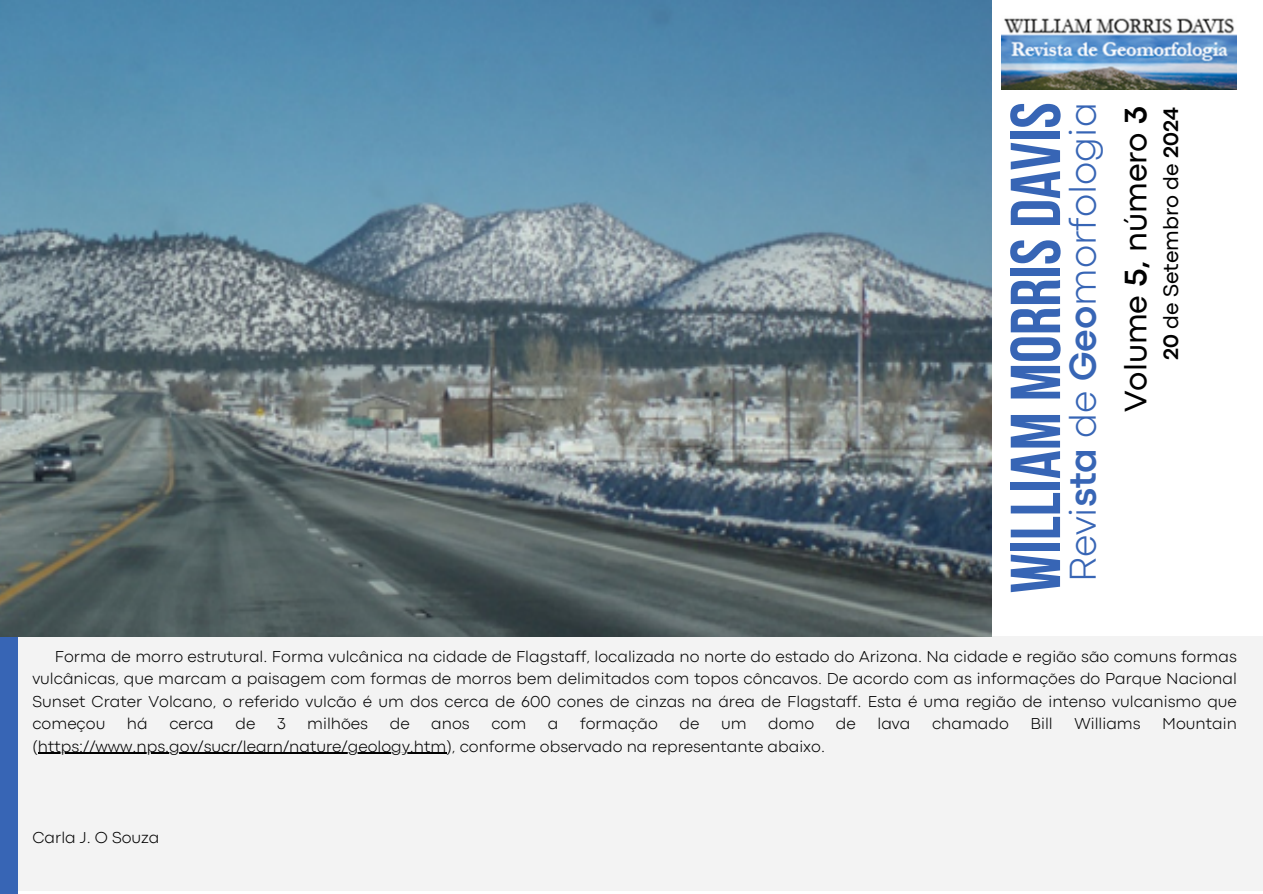
<style>
.page{position:relative;width:1263px;height:894px;background:#fff}
.page>*{position:absolute;margin:0;border:0;box-sizing:border-box;transform-origin:0 0}
.t1{font:700 70.5px "Bebas Neue";color:#3765b5}
.t2{font:300 39px "Codec Pro";color:#3765b5}
.t3{font:32.4px "Codec Pro";color:#000}
.t4{font:21.75px "Codec Pro";color:#000}
.t5{font:300 16.5px/22.5px "Codec Pro";color:#000;text-align:justify}
.s1{font-weight:700}
</style>
<div class="page">
<div style="left:0;top:636px;width:1263px;height:254px;background:#f3f3f3"></div>
<img style="left:1002px;top:18px;width:235px;height:71px">
<div style="left:0;top:636px;width:18px;height:257px;background:#3765b5"></div>
<img style="left:0;top:0;width:992px;height:636px">
<hr style="left:38px;top:752px;width:408px;height:1px;background:#000">
<h1 class="t1" style="left:1007px;top:593px;width:492px;rotate:-90deg">WilliamMorrisDavis</h1>
<h2 class="t2" style="left:1069px;top:582px;width:481px;rotate:-90deg">Revi<span class="s1">sta</span> de <span class="s1">Geo</span>morfologia</h2>
<h4 class="t3" style="left:1124px;top:412px;width:307px;rotate:-90deg">Volume <span class="s1">5,</span> número <span class="s1">3</span></h4>
<h3 class="t4" style="left:1163px;top:360px;width:254px;rotate:-90deg"><span class="s1">20</span> de Setembro de <span class="s1">2024</span></h3>
<p class="t5" style="left:32px;top:645px;width:1206px;text-indent:22px">Forma de morro estrutural. Forma vulcânica na cidade de Flagstaff, localizada no norte do estado do Arizona. Na cidade e região são comuns formas vulcânicas, que marcam a paisagem com formas de morros bem delimitados com topos côncavos. De acordo com as informações do Parque Nacional Sunset Crater Volcano, o referido vulcão é um dos cerca de 600 cones de cinzas na área de Flagstaff. Esta é uma região de intenso vulcanismo que começou</p>
<p class="t5" style="left:127px;top:713px;width:22px">há</p>
<p class="t5" style="left:169px;top:713px;width:46px">cerca</p>
<p class="t5" style="left:235px;top:713px;width:21px">de</p>
<p class="t5" style="left:277px;top:713px;width:10px">3</p>
<p class="t5" style="left:307px;top:713px;width:62px">milhões</p>
<p class="t5" style="left:390px;top:713px;width:21px">de</p>
<p class="t5" style="left:431px;top:713px;width:40px">anos</p>
<p class="t5" style="left:491px;top:713px;width:36px">com</p>
<p class="t5" style="left:548px;top:713px;width:12px">a</p>
<p class="t5" style="left:580px;top:713px;width:79px">formação</p>
<p class="t5" style="left:679px;top:713px;width:21px">de</p>
<p class="t5" style="left:721px;top:713px;width:27px">um</p>
<p class="t5" style="left:768px;top:713px;width:48px">domo</p>
<p class="t5" style="left:836px;top:713px;width:21px">de</p>
<p class="t5" style="left:877px;top:713px;width:34px">lava</p>
<p class="t5" style="left:932px;top:713px;width:78px">chamado</p>
<p class="t5" style="left:1031px;top:713px;width:24px">Bill</p>
<p class="t5" style="left:1074px;top:713px;width:68px">Williams</p>
<p class="t5" style="left:1162px;top:713px;width:76px">Mountain</p>
<p class="t5" style="left:32px;top:735px;width:794px">(https://www.nps.gov/sucr/learn/nature/geology.htm), conforme observado na representante abaixo.</p>
<p class="t5" style="left:32px;top:827px;width:129px">Carla J. O Souza</p>
</div>
